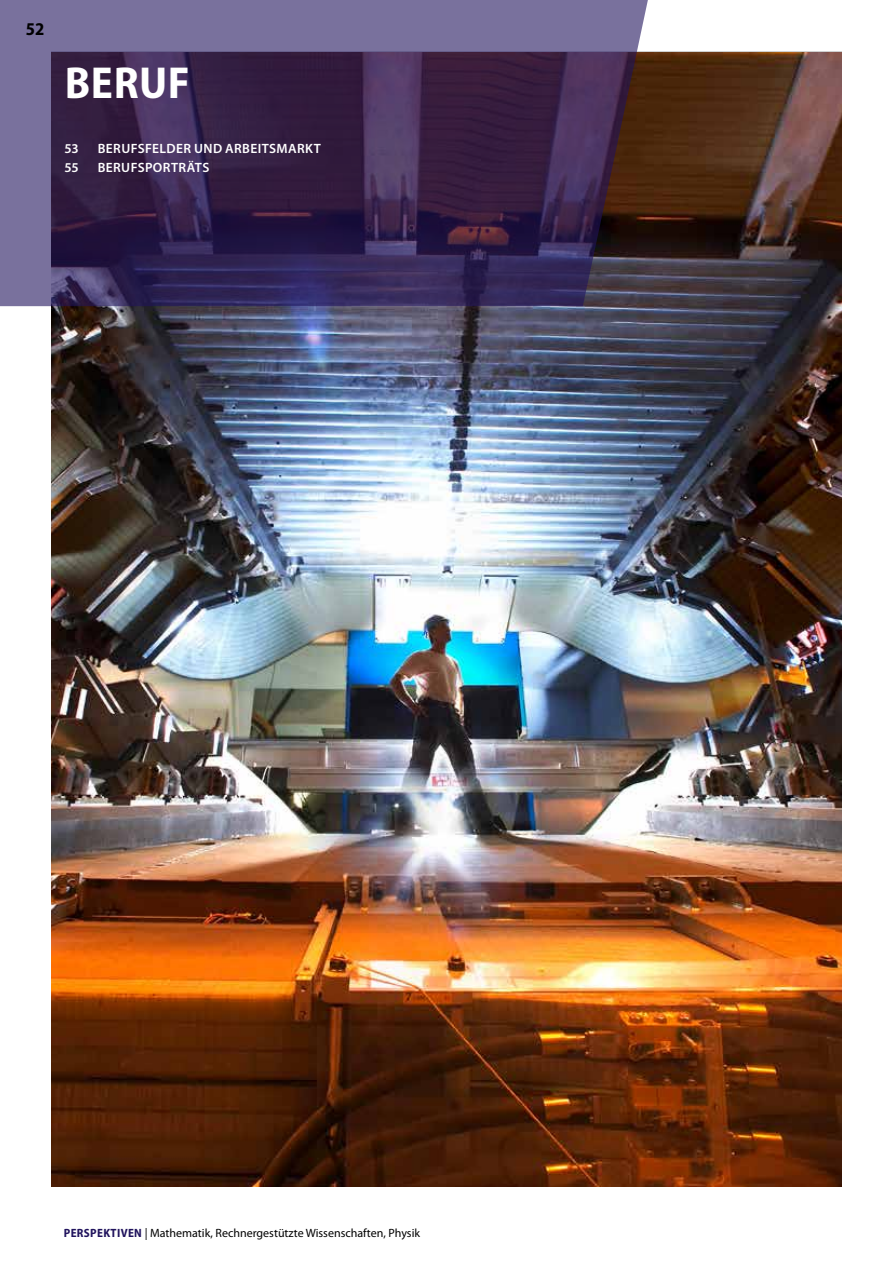
<style>
.page{position:relative;width:893px;height:1263px;background:#fff}
.page>*{position:absolute;margin:0;border:0;box-sizing:border-box;transform-origin:0 0}
.t1{font:700 semi-condensed 45px "Myriad Pro";letter-spacing:.01em;color:#fff}
.t2{font:700 semi-condensed 18px "Myriad Pro";color:#000}
.t3{font:600 13.5px "Myriad Pro";letter-spacing:.03em;color:#fff}
.t4{font:12px "Myriad Pro";color:#000}
.s1{font-weight:700;font-stretch:semi-condensed;color:#20135d}
</style>
<div class="page">
<img style="left:51px;top:52px;width:791px;height:1134px">
<svg style="left:0;top:0;width:651px;height:306px;background:#47365d"></svg>
<h2 class="t2" style="left:26px;top:19px;width:20px">52</h2>
<h1 class="t1" style="left:65px;top:57px;width:126px">BERUF</h1>
<p class="t3" style="left:64px;top:140px;width:16px">53</p>
<p class="t3" style="left:98px;top:140px;width:225px">BERUFSFELDER UND ARBEITSMARKT</p>
<p class="t3" style="left:64px;top:159px;width:16px">55</p>
<p class="t3" style="left:98px;top:159px;width:113px">BERUFSPORTRÄTS</p>
<p class="t4" style="left:64px;top:1226px;width:358px"><span class="s1">PERSPEKTIVEN</span> | Mathematik, Rechnergestützte Wissenschaften, Physik</p>
</div>
